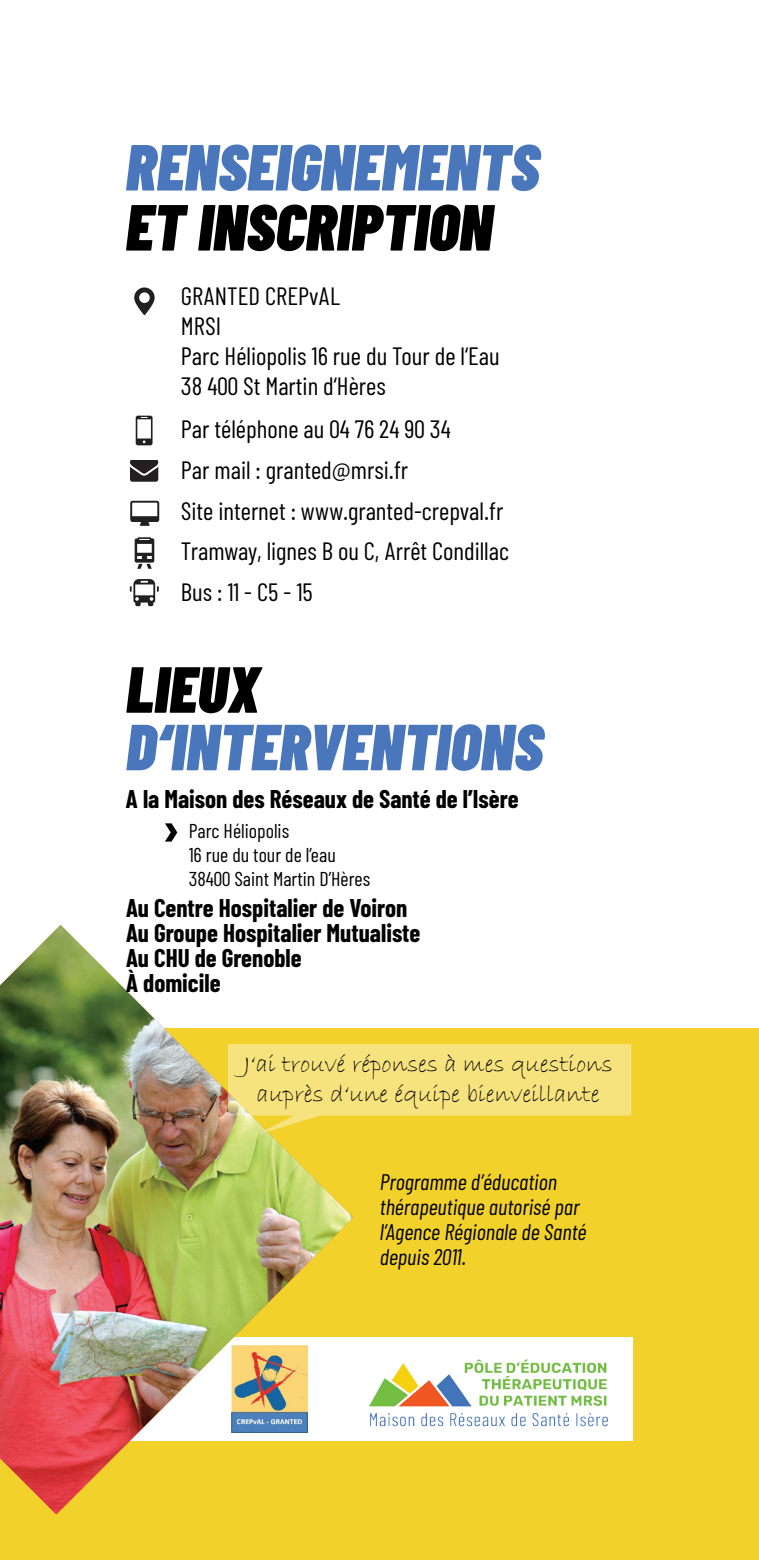
<style>
.page{position:relative;width:759px;height:1560px;background:#fff}
.page>*{position:absolute;margin:0;border:0;box-sizing:border-box;transform-origin:0 0}
.t1{font:italic 900 65px "Barlow Condensed";color:#4a77bc}
.t2{font:italic 900 65px "Barlow Condensed";color:#000001}
.t3{font:25px/40.8px "Barlow Condensed";color:#000001}
.t4{font:700 25px/25px "Barlow Condensed";color:#000001}
.t5{font:25px/30px "Bradley Hand ITC";color:#000001;text-align:center}
.t6{font:italic 22.5px/25px "Barlow Condensed";color:#000001}
.t7{font:20px/24px "Barlow Condensed";color:#000001}
</style>
<div class="page">
<div style="left:0;top:1028px;width:758px;height:531px;background:#f2d12a"></div>
<div style="left:125px;top:1336px;width:508px;height:104px;background:#fff"></div>
<img style="left:369px;top:1359px;width:239px;height:68px">
<svg style="left:134px;top:287px;width:20px;height:28px"></svg>
<svg style="left:136px;top:415px;width:16px;height:30px"></svg>
<svg style="left:130px;top:460px;width:28px;height:21px"></svg>
<svg style="left:130px;top:500px;width:29px;height:26px"></svg>
<svg style="left:135px;top:537px;width:19px;height:31px"></svg>
<svg style="left:130px;top:579px;width:29px;height:27px"></svg>
<svg style="left:165px;top:823px;width:12px;height:18px"></svg>
<img style="left:0;top:925px;width:353px;height:589px">
<svg style="left:228px;top:1044px;width:403px;height:90px"></svg>
<h1 class="t1" style="left:125px;top:127px;width:415px">RENSEIGNEMENTS</h1>
<h1 class="t2" style="left:125px;top:187px;width:368px">ET INSCRIPTION</h1>
<p class="t3" style="left:181px;top:280px;width:320px;line-height:30px">GRANTED CREPvAL<br>MRSI<br>Parc Héliopolis 16 rue du Tour de l‘Eau<br>38 400 St Martin d‘Hères</p>
<p class="t3" style="left:181px;top:408px;width:329px">Par téléphone au 04 76 24 90 34<br>Par mail : granted@mrsi.fr<br>Site internet : www.granted-crepval.fr<br>Tramway, lignes B ou C, Arrêt Condillac<br>Bus : 11 - C5 - 15</p>
<h1 class="t2" style="left:126px;top:649px;width:135px">LIEUX</h1>
<h1 class="t1" style="left:126px;top:706px;width:246px">D‘INTERVENTIONS</h1>
<p class="t4" style="left:125px;top:785px;width:394px">A la Maison des Réseaux de Santé de l’Isère</p>
<p class="t7" style="left:189px;top:818px;width:183px">Parc Héliopolis<br>16 rue du tour de l’eau<br>38400 Saint Martin D’Hères</p>
<p class="t4" style="left:126px;top:894px;width:296px">Au Centre Hospitalier de Voiron<br>Au Groupe Hospitalier Mutualiste<br>Au CHU de Grenoble<br>À domicile</p>
<p class="t5" style="left:243px;top:1049px;width:370px">J‘ai trouvé réponses à mes questions auprès d‘une équipe bienveillante</p>
<p class="t6" style="left:379px;top:1168px;width:208px">Programme d’éducation thérapeutique autorisé par l’Agence Régionale de Santé depuis 2011.</p>
</div>
